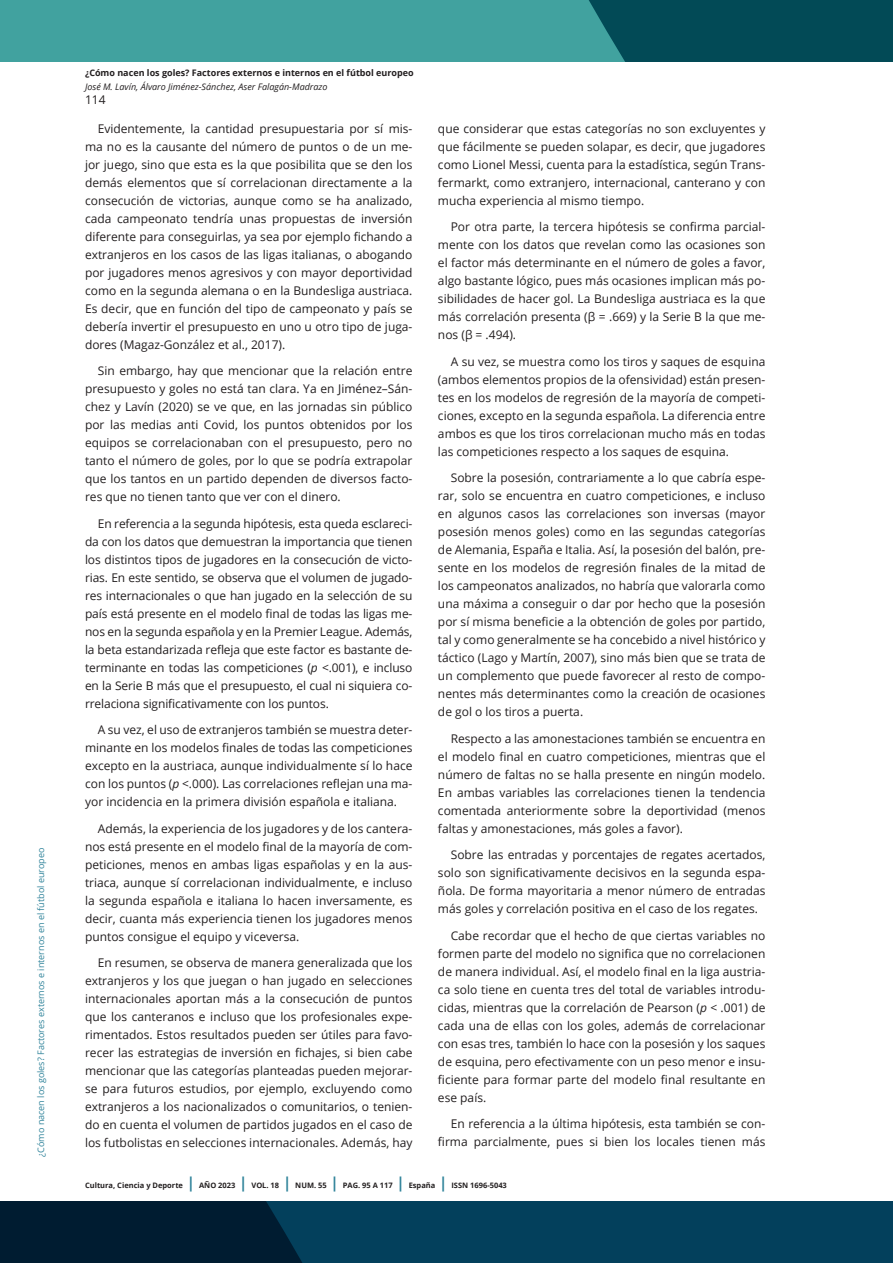
<style>
.page{position:relative;width:893px;height:1263px;background:#fff}
.page>*{position:absolute;margin:0;border:0;box-sizing:border-box;transform-origin:0 0}
.Cuerpo_de_texto_P{font:12px/18px "Open Sans";color:#231f20;text-align:justify}
.t1{font:9px "Open Sans";color:#31849b}
.t2{font:700 9px "Open Sans";color:#231f20}
.t3{font:italic 9px "Open Sans";color:#231f20}
.t4{font:700 7.5px "Open Sans";color:#231f20}
.s1{font-style:italic}
.s2{font-size:15px;color:#31849b}
</style>
<div class="page">
<svg style="left:0;top:1201px;width:893px;height:62px;background:#02344e"></svg>
<div style="left:0;top:0;width:893px;height:62px;background:#41a29f"></div>
<div style="left:589px;top:0;width:304px;height:62px;background:#024a56"></div>
<p class="t1" style="left:35px;top:1156px;width:310px;rotate:-90deg">¿Cómo nacen los goles? Factores externos e internos en el fútbol europeo</p>
<p class="t2" style="left:85px;top:67px;width:330px">¿Cómo nacen los goles? Factores externos e internos en el fútbol europeo</p>
<p class="t3" style="left:85px;top:81px;width:244px">José M. Lavín, Álvaro Jiménez-Sánchez, Aser Falagán-Madrazo</p>
<p class="Cuerpo_de_texto_P" style="left:85px;top:90px;width:22px">114</p>
<p class="Cuerpo_de_texto_P" style="left:85px;top:119px;width:329px;text-indent:13px">Evidentemente, la cantidad presupuestaria por sí mis&shy;ma no es la causante del número de puntos o de un me&shy;jor juego, sino que esta es la que posibilita que se den los demás elementos que sí correlacionan directamente a la consecución de victorias, aunque como se ha analizado, cada campeonato tendría unas propuestas de inversión diferente para conseguirlas, ya sea por ejemplo fichando a extranjeros en los casos de las ligas italianas, o abogando por jugadores menos agresivos y con mayor deportividad como en la segunda alemana o en la Bundesliga austriaca.<br>Es decir, que en función del tipo de campeonato y país se debería invertir el presupuesto en uno u otro tipo de juga&shy;dores (Magaz-González et al., 2017).</p>
<p class="Cuerpo_de_texto_P" style="left:85px;top:361px;width:329px;text-indent:13px">Sin embargo, hay que mencionar que la relación entre presupuesto y goles no está tan clara. Ya en Jiménez–Sán&shy;chez y Lavín (2020) se ve que, en las jornadas sin público por las medias anti Covid, los puntos obtenidos por los equipos se correlacionaban con el presupuesto, pero no tanto el número de goles, por lo que se podría extrapolar que los tantos en un partido dependen de diversos facto&shy;res que no tienen tanto que ver con el dinero.</p>
<p class="Cuerpo_de_texto_P" style="left:85px;top:514px;width:329px;text-indent:13px">En referencia a la segunda hipótesis, esta queda esclareci&shy;da con los datos que demuestran la importancia que tienen los distintos tipos de jugadores en la consecución de victo&shy;rias. En este sentido, se observa que el volumen de jugado&shy;res internacionales o que han jugado en la selección de su país está presente en el modelo final de todas las ligas me&shy;nos en la segunda española y en la Premier League. Además, la beta estandarizada refleja que este factor es bastante de&shy;terminante en todas las competiciones (<span class="s1">p</span> &lt;.001), e incluso en la Serie B más que el presupuesto, el cual ni siquiera co&shy;rrelaciona significativamente con los puntos.</p>
<p class="Cuerpo_de_texto_P" style="left:85px;top:720px;width:329px;text-indent:13px">A su vez, el uso de extranjeros también se muestra deter&shy;minante en los modelos finales de todas las competiciones excepto en la austriaca, aunque individualmente sí lo hace con los puntos (<span class="s1">p</span> &lt;.000). Las correlaciones reflejan una ma&shy;yor incidencia en la primera división española e italiana.</p>
<p class="Cuerpo_de_texto_P" style="left:85px;top:819px;width:329px;text-indent:13px">Además, la experiencia de los jugadores y de los cantera&shy;nos está presente en el modelo final de la mayoría de com&shy;peticiones, menos en ambas ligas españolas y en la aus&shy;triaca, aunque sí correlacionan individualmente, e incluso la segunda española e italiana lo hacen inversamente, es decir, cuanta más experiencia tienen los jugadores menos puntos consigue el equipo y viceversa.</p>
<p class="Cuerpo_de_texto_P" style="left:85px;top:953px;width:329px;text-indent:13px">En resumen, se observa de manera generalizada que los extranjeros y los que juegan o han jugado en selecciones internacionales aportan más a la consecución de puntos que los canteranos e incluso que los profesionales expe&shy;rimentados. Estos resultados pueden ser útiles para favo&shy;recer las estrategias de inversión en fichajes, si bien cabe mencionar que las categorías planteadas pueden mejorar&shy;se para futuros estudios, por ejemplo, excluyendo como extranjeros a los nacionalizados o comunitarios, o tenien&shy;do en cuenta el volumen de partidos jugados en el caso de los futbolistas en selecciones internacionales. Además, hay</p>
<p class="Cuerpo_de_texto_P" style="left:438px;top:119px;width:329px">que considerar que estas categorías no son excluyentes y que fácilmente se pueden solapar, es decir, que jugadores como Lionel Messi, cuenta para la estadística, según Trans&shy;fermarkt, como extranjero, internacional, canterano y con mucha experiencia al mismo tiempo.</p>
<p class="Cuerpo_de_texto_P" style="left:438px;top:217px;width:329px;text-indent:13px">Por otra parte, la tercera hipótesis se confirma parcial&shy;mente con los datos que revelan como las ocasiones son el factor más determinante en el número de goles a favor, algo bastante lógico, pues más ocasiones implican más po&shy;sibilidades de hacer gol. La Bundesliga austriaca es la que más correlación presenta (β = .669) y la Serie B la que me&shy;nos (β = .494).</p>
<p class="Cuerpo_de_texto_P" style="left:438px;top:352px;width:329px;text-indent:13px">A su vez, se muestra como los tiros y saques de esquina (ambos elementos propios de la ofensividad) están presen&shy;tes en los modelos de regresión de la mayoría de competi&shy;ciones, excepto en la segunda española. La diferencia entre ambos es que los tiros correlacionan mucho más en todas las competiciones respecto a los saques de esquina.</p>
<p class="Cuerpo_de_texto_P" style="left:438px;top:468px;width:329px;text-indent:13px">Sobre la posesión, contrariamente a lo que cabría espe&shy;rar, solo se encuentra en cuatro competiciones, e incluso en algunos casos las correlaciones son inversas (mayor posesión menos goles) como en las segundas categorías de Alemania, España e Italia. Así, la posesión del balón, pre&shy;sente en los modelos de regresión finales de la mitad de los campeonatos analizados, no habría que valorarla como una máxima a conseguir o dar por hecho que la posesión por sí misma beneficie a la obtención de goles por partido, tal y como generalmente se ha concebido a nivel histórico y táctico (Lago y Martín, 2007), sino más bien que se trata de un complemento que puede favorecer al resto de compo&shy;nentes más determinantes como la creación de ocasiones de gol o los tiros a puerta.</p>
<p class="Cuerpo_de_texto_P" style="left:438px;top:729px;width:329px;text-indent:13px">Respecto a las amonestaciones también se encuentra en el modelo final en cuatro competiciones, mientras que el número de faltas no se halla presente en ningún modelo.<br>En ambas variables las correlaciones tienen la tendencia comentada anteriormente sobre la deportividad (menos faltas y amonestaciones, más goles a favor).</p>
<p class="Cuerpo_de_texto_P" style="left:438px;top:845px;width:329px;text-indent:13px">Sobre las entradas y porcentajes de regates acertados, solo son significativamente decisivos en la segunda espa&shy;ñola. De forma mayoritaria a menor número de entradas más goles y correlación positiva en el caso de los regates.</p>
<p class="Cuerpo_de_texto_P" style="left:438px;top:926px;width:329px;text-indent:13px">Cabe recordar que el hecho de que ciertas variables no formen parte del modelo no significa que no correlacionen de manera individual. Así, el modelo final en la liga austria&shy;ca solo tiene en cuenta tres del total de variables introdu&shy;cidas, mientras que la correlación de Pearson (<span class="s1">p</span> &lt; .001) de cada una de ellas con los goles, además de correlacionar con esas tres, también lo hace con la posesión y los saques de esquina, pero efectivamente con un peso menor e insu&shy;ficiente para formar parte del modelo final resultante en ese país.</p>
<p class="Cuerpo_de_texto_P" style="left:438px;top:1114px;width:329px;text-align:right">En referencia a la última hipótesis, esta también se con&shy;firma parcialmente, pues si bien los locales tienen más</p>
<p class="t4" style="left:85px;top:1180px;width:423px">Cultura, Ciencia y Deporte <span class="s2">|</span> AÑO 2023 <span class="s2">|</span> VOL. 18 <span class="s2">|</span> NUM. 55 <span class="s2">|</span> PAG. 95 A 117 <span class="s2">|</span> España <span class="s2">|</span> ISSN 1696-5043</p>
</div>
